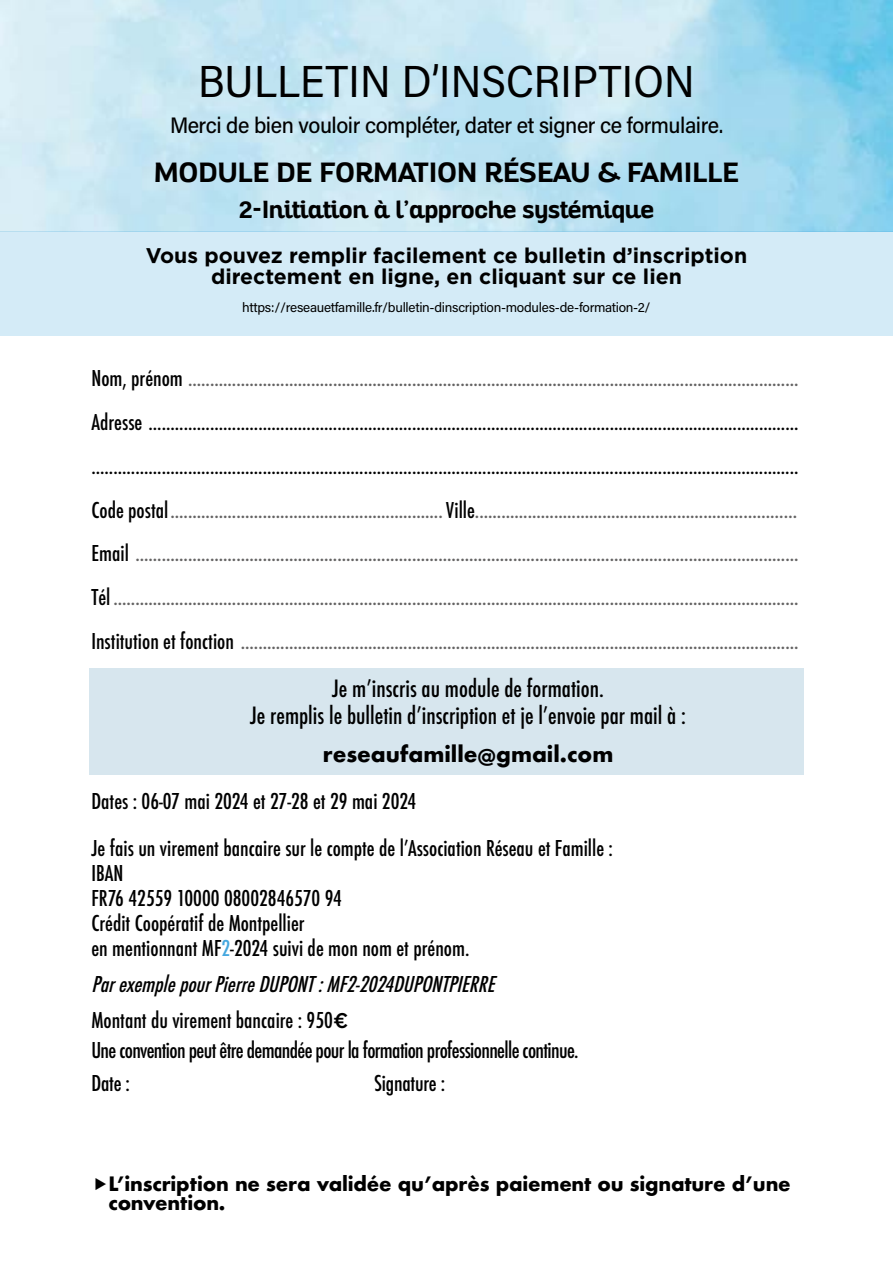
<style>
.page{position:relative;width:893px;height:1263px;background:#fff}
.page>*{position:absolute;margin:0;border:0;box-sizing:border-box;transform-origin:0 0}
.t1{font:45px "Acumin Pro Semi Cond";letter-spacing:.005em;color:#000}
.t2{font:700 27px "Altair";color:#000}
.t3{font:700 24px "Altair";color:#000}
.t4{font:500 condensed 23.1px/26.7px "Futura";color:#000;text-align:center}
.t5{font:500 22.5px "Acumin Pro Semi Cond";letter-spacing:-.02em;color:#000}
.t6{font:500 condensed 21.15px/43.7px "Futura";color:#646363;text-align:justify}
.t7{font:500 condensed 21.15px/25px "Futura";color:#000}
.t8{font:700 21.15px/21.1px "Gotham";color:#000;text-align:center}
.t9{font:italic 500 condensed 21.15px/36px "Futura";color:#000}
.t10{font:500 condensed 21.15px/32.1px "Futura";letter-spacing:-.03em;color:#000}
.t11{font:700 21.15px "Futura";color:#000}
.t12{font:700 19.35px/19.4px "Futura";letter-spacing:-.01em;color:#000}
.t13{font:13.5px "Acumin Pro";letter-spacing:-.02em;color:#000}
.s1{font-family:"Acumin Pro"}
.s2{color:#000}
.s3{color:#46a8df}
.s4{font-style:normal}
.s5{font-family:"Gotham";font-style:normal;font-stretch:normal}
</style>
<div class="page">
<img style="left:0;top:0;width:893px;height:232px">
<div style="left:0;top:232px;width:893px;height:104px;background:#d4ebf7"></div>
<div style="left:89px;top:668px;width:714px;height:106px;background:#d7e6ee"></div>
<h1 class="t1" style="left:198px;top:50px;width:498px">BULLETIN D’INSCRIPTION</h1>
<p class="t5" style="left:170px;top:109px;width:554px">Merci de bien vouloir compléter, dater et signer ce formulaire.</p>
<p class="t2" style="left:154px;top:155px;width:586px">MODULE DE FORMATION RÉSEAU &amp; FAMILLE</p>
<p class="t3" style="left:239px;top:194px;width:417px"><span class="s1">2-</span>Initiation à l’approche systémique</p>
<p class="t8" style="left:146px;top:244px;width:603px">Vous pouvez remplir facilement ce bulletin d’inscription directement en ligne, en cliquant sur ce lien</p>
<p class="t13" style="left:242px;top:298px;width:410px">https://reseauetfamille.fr/bulletin-dinscription-modules-de-formation-2/</p>
<p class="t6" style="left:91px;top:357px;width:709px"><span class="s2">Nom, prénom</span> ...........................................................................................................................................<br><span class="s2">Adresse .................................................................................................................................................... .................................................................................................................................................................<br>Code postal</span>.............................................................. <span class="s2">Ville</span>.......................................................……………… <span class="s2">Email</span> .......................................................................................................................................................<br><span class="s2">Tél</span> ............................................................................................................................................................<br><span class="s2">Institution et fonction</span> ...............................................................................................................................</p>
<p class="t4" style="left:250px;top:676px;width:437px">Je m’inscris au module de formation.<br>Je remplis le bulletin d’inscription et je l’envoie par mail à :</p>
<p class="t11" style="left:323px;top:738px;width:292px">reseaufamille@gmail.com</p>
<p class="t7" style="left:91px;top:788px;width:326px">Dates : 06-07 mai 2024 et 27-28 et 29 mai 2024</p>
<p class="t7" style="left:91px;top:835px;width:523px">Je fais un virement bancaire sur le compte de l’Association Réseau et Famille :<br>IBAN<br>FR76 42559 10000 08002846570 94<br>Crédit Coopératif de Montpellier<br>en mentionnant MF<span class="s3">2</span>-2024 suivi de mon nom et prénom.</p>
<p class="t9" style="left:91px;top:966px;width:411px">ParexemplepourPierreDUPONT:MF2-2024DUPONTPIERRE<br><span class="s4">Montant du virement bancaire : 950</span><span class="s5">€</span></p>
<p class="t10" style="left:91px;top:1035px;width:489px">Une convention peut être demandée pour la formation professionnelle continue.<br>Date :</p>
<p class="t7" style="left:374px;top:1070px;width:73px">Signature :</p>
<p class="t12" style="left:108px;top:1173px;width:684px">L’inscription ne sera validée qu’après paiement ou signature d’une convention.</p>
</div>
